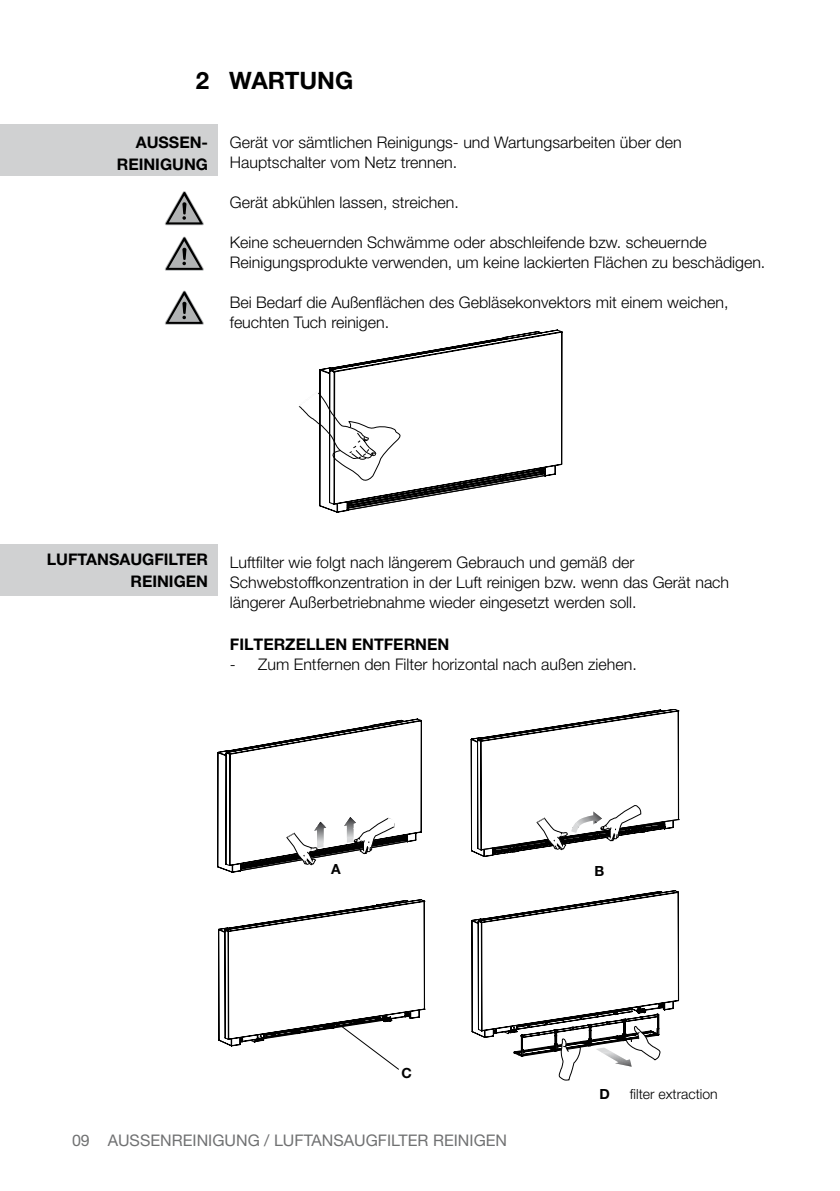
<style>
.page{position:relative;width:840px;height:1191px;background:#fff}
.page>*{position:absolute;margin:0;border:0;box-sizing:border-box;transform-origin:0 0}
.t1{font:700 24px "Helvetica Neue LT Std";color:#000}
.t2{font:300 16px/20px "Helvetica Neue LT Std";color:#000}
.t3{font:700 16px/22px "Helvetica Neue LT Std";color:#000;text-align:right}
.t4{font:16px "Helvetica Neue LT Std";color:#707172}
.t5{font:300 14px "Helvetica Neue LT Std";color:#000}
.t6{font:700 14px "Helvetica Neue LT Std";color:#000}
</style>
<div class="page">
<svg style="left:217px;top:718px;width:205px;height:154px"></svg>
<svg style="left:344px;top:837px;width:12px;height:5px"></svg>
<svg style="left:470px;top:709px;width:209px;height:148px"></svg>
<svg style="left:471px;top:890px;width:207px;height:190px"></svg>
<div style="left:0;top:125px;width:217px;height:51px;background:#d0d1d2"></div>
<svg style="left:319px;top:330px;width:242px;height:182px"></svg>
<svg style="left:298px;top:390px;width:247px;height:120px"></svg>
<div style="left:0;top:544px;width:217px;height:51px;background:#d0d1d2"></div>
<svg style="left:218px;top:900px;width:201px;height:170px"></svg>
<svg style="left:165px;top:191px;width:39px;height:34px"></svg>
<svg style="left:165px;top:237px;width:39px;height:34px"></svg>
<svg style="left:165px;top:291px;width:39px;height:34px"></svg>
<h1 class="t1" style="left:195px;top:66px;width:159px">2 WARTUNG</h1>
<p class="t3" style="left:117px;top:130px;width:93px">AUSSEN-<br>REINIGUNG</p>
<p class="t2" style="left:230px;top:131px;width:453px">Gerät vor sämtlichen Reinigungs- und Wartungsarbeiten über den<br>Hauptschalter vom Netz trennen.</p>
<p class="t2" style="left:230px;top:191px;width:230px">Gerät abkühlen lassen, streichen.</p>
<p class="t2" style="left:230px;top:231px;width:536px">Keine scheuernden Schwämme oder abschleifende bzw. scheuernde<br>Reinigungsprodukte verwenden, um keine lackierten Flächen zu beschädigen.</p>
<p class="t2" style="left:230px;top:291px;width:500px">Bei Bedarf die Außenflächen des Gebläsekonvektors mit einem weichen, feuchten Tuch reinigen.</p>
<p class="t3" style="left:47px;top:548px;width:163px">LUFTANSAUGFILTER<br>REINIGEN</p>
<p class="t2" style="left:230px;top:551px;width:500px">Luftfilter wie folgt nach längerem Gebrauch und gemäß der<br>Schwebstoffkonzentration in der Luft reinigen bzw. wenn das Gerät nach längerer Außerbetriebnahme wieder eingesetzt werden soll.</p>
<p class="t3" style="left:230px;top:632px;width:221px">FILTERZELLEN ENTFERNEN</p>
<p class="t2" style="left:230px;top:653px;width:408px">- Zum Entfernen den Filter horizontal nach außen ziehen.</p>
<p class="t6" style="left:331px;top:860px;width:11px">A</p>
<p class="t6" style="left:594px;top:862px;width:11px">B</p>
<p class="t6" style="left:401px;top:1064px;width:12px">C</p>
<p class="t6" style="left:599px;top:1085px;width:12px">D</p>
<p class="t5" style="left:629px;top:1085px;width:89px">filter extraction</p>
<p class="t4" style="left:72px;top:1130px;width:436px">09 AUSSENREINIGUNG / LUFTANSAUGFILTER REINIGEN</p>
</div>
